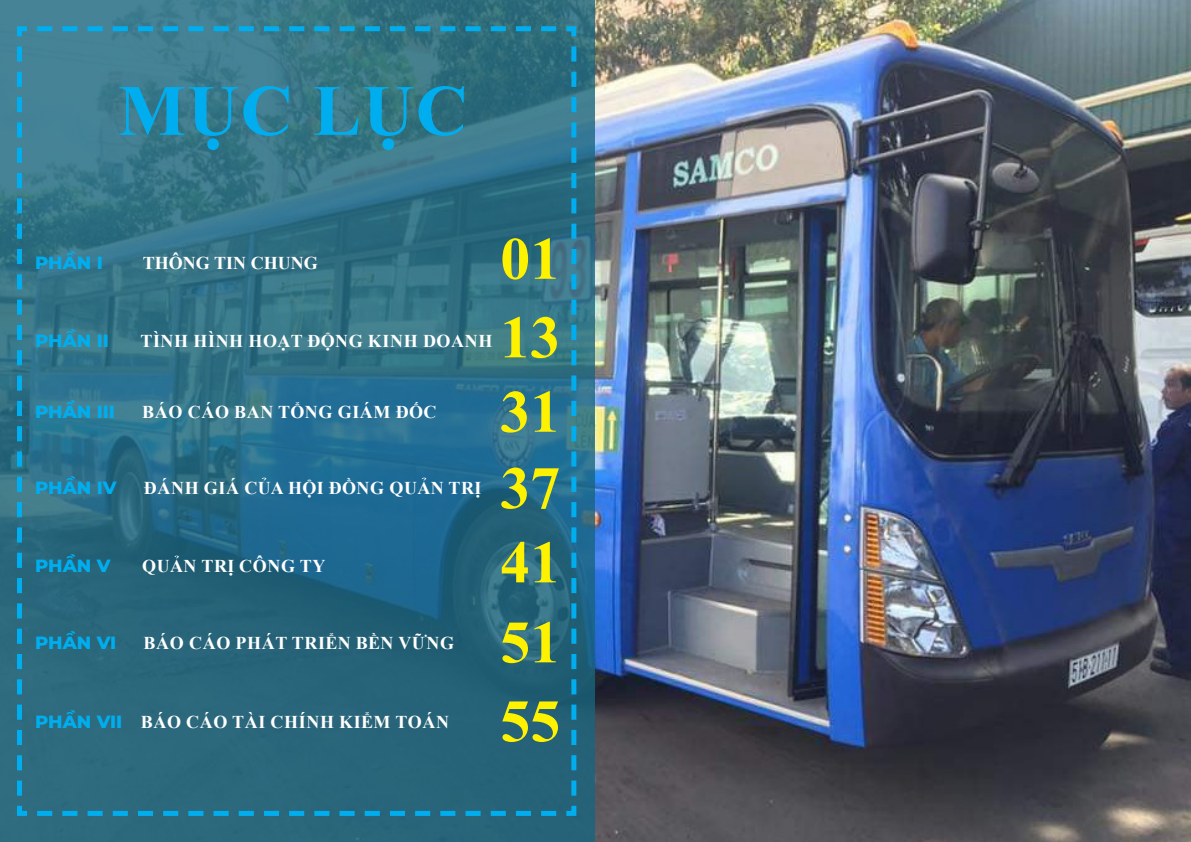
<style>
.page{position:relative;width:1191px;height:842px;background:#fff}
.page>*{position:absolute;margin:0;border:0;box-sizing:border-box;transform-origin:0 0}
.t1{font:700 72px "Times New Roman";letter-spacing:.02em;color:#00aeef}
.t2{font:700 60px/75.9px "Times New Roman";color:#fff200;text-align:justify}
.t3{font:700 18px "Times New Roman";letter-spacing:.035em;color:#fff}
.t4{font:800 18px "Montserrat";color:#00aeef}
.t5{font:700 18px "Times New Roman";color:#fff}
.s1{font-family:"Montserrat";font-weight:800;color:#00aeef}
</style>
<div class="page">
<img style="left:595px;top:0;width:596px;height:842px">
<svg style="left:0;top:0;width:595px;height:842px;background:#316f83"></svg>
<svg style="left:15px;top:24px;width:564px;height:794px;background:#2d6f86"></svg>
<h1 class="t1" style="left:118px;top:59px;width:351px">MỤC LỤC</h1>
<p class="t4" style="left:35px;top:249px;width:69px">PHẦN I</p>
<p class="t5" style="left:143px;top:250px;width:176px">THÔNG TIN CHUNG</p>
<p class="t4" style="left:35px;top:327px;width:75px">PHẦN II</p>
<p class="t3" style="left:140px;top:328px;width:354px">TÌNH HÌNH HOẠT ĐỘNG KINH DOANH</p>
<p class="t4" style="left:35px;top:399px;width:81px">PHẦN III</p>
<p class="t3" style="left:142px;top:399px;width:295px">BÁO CÁO BAN TỔNG GIÁM ĐỐC</p>
<p class="t4" style="left:35px;top:474px;width:83px">PHẦN IV</p>
<p class="t3" style="left:144px;top:475px;width:339px">ĐÁNH GIÁ CỦA HỘI ĐỒNG QUẢN TRỊ</p>
<p class="t4" style="left:35px;top:552px;width:77px">PHẦN V</p>
<p class="t3" style="left:142px;top:553px;width:185px">QUẢN TRỊ CÔNG TY</p>
<p class="t4" style="left:35px;top:630px;width:83px">PHẦN VI</p>
<p class="t3" style="left:144px;top:630px;width:312px">BÁO CÁO PHÁT TRIỂN BỀN VỮNG</p>
<p class="t3" style="left:35px;top:709px;width:415px"><span class="s1">PHẦN VII</span> BÁO CÁO TÀI CHÍNH KIỂM TOÁN</p>
<h2 class="t2" style="left:500px;top:219px;width:62px">01<br>13<br>31<br>37<br>41</h2>
<h2 class="t2" style="left:500px;top:601px;width:62px;line-height:78.8px">51<br>55</h2>
</div>
